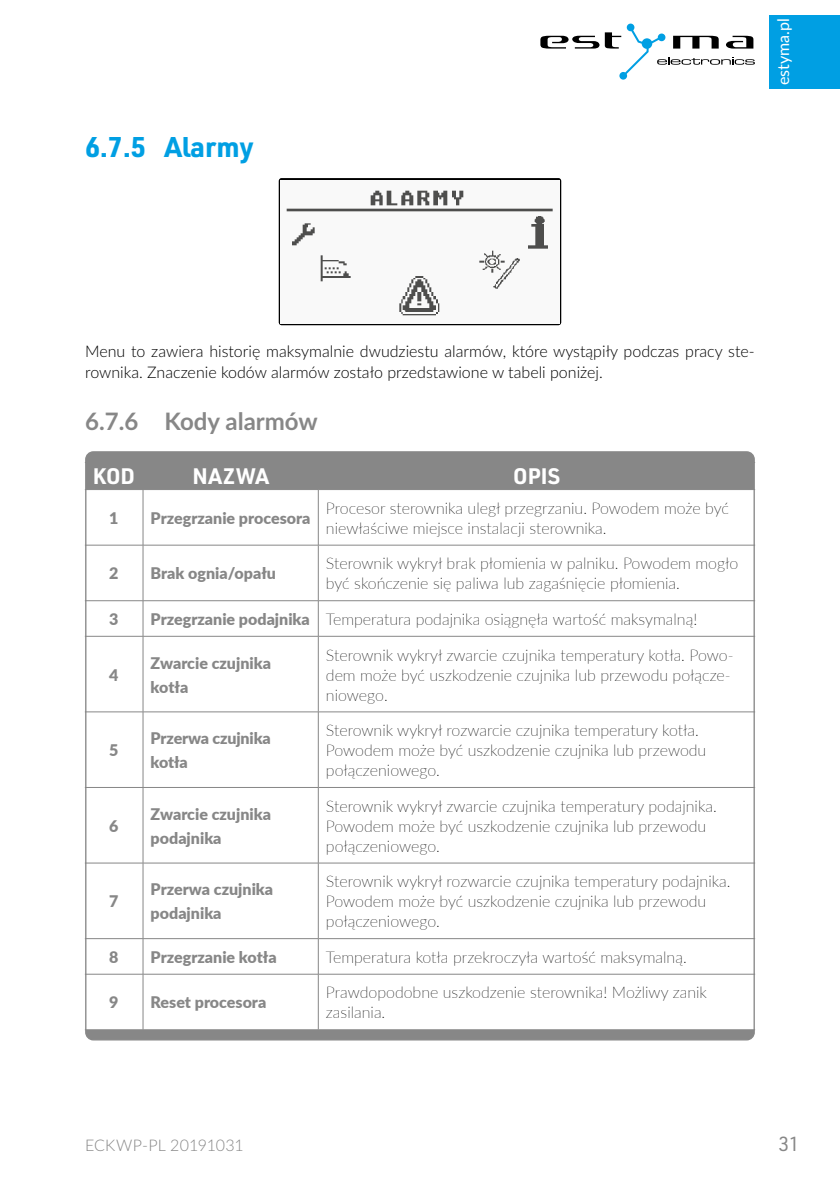
<style>
.page{position:relative;width:840px;height:1191px;background:#fff}
.page>*{position:absolute;margin:0;border:0;box-sizing:border-box;transform-origin:0 0}
.t1{font:700 28px "URWDIN";letter-spacing:-.01em;color:#009fe3}
.t2{font:700 24px "Lato";color:#878787}
.Tabela_tytul{font:700 22px "URWDIN";color:#fff}
.t3{font:20px "URWDIN";color:#878787}
.Tabela_-_tekst{font:100 16px/20px "Lato";color:#000}
.Tabela_-_lewy{font:900 16px/24px "Lato";color:#878787}
.t4{font:300 16px/21px "Lato";color:#000}
.t5{font:300 16px "Lato";letter-spacing:.005em;color:#878787}
.Dane_lewy{font:900 16px "Lato";color:#878787}
.t6{font:16px "Lato";color:#fff}
</style>
<div class="page">
<svg style="left:540px;top:24px;width:214px;height:56px"></svg>
<div style="left:768px;top:15px;width:71px;height:73px;background:#009fe3"></div>
<img style="left:278px;top:178px;width:283px;height:147px">
<div style="left:86px;top:452px;width:667px;height:587px;background:#878787;border-radius:8px"></div>
<div style="left:87px;top:490px;width:665px;height:539px;background:#fff"></div>
<hr style="left:85px;top:545px;width:58px;height:1px;background:#878787">
<hr style="left:143px;top:545px;width:175px;height:1px;background:#878787">
<hr style="left:318px;top:545px;width:436px;height:1px;background:#878787">
<hr style="left:85px;top:600px;width:58px;height:1px;background:#878787">
<hr style="left:143px;top:600px;width:175px;height:1px;background:#878787">
<hr style="left:318px;top:600px;width:436px;height:1px;background:#878787">
<hr style="left:85px;top:636px;width:58px;height:1px;background:#878787">
<hr style="left:143px;top:636px;width:175px;height:1px;background:#878787">
<hr style="left:318px;top:636px;width:436px;height:1px;background:#878787">
<hr style="left:85px;top:711px;width:58px;height:1px;background:#878787">
<hr style="left:143px;top:711px;width:175px;height:1px;background:#878787">
<hr style="left:318px;top:711px;width:436px;height:1px;background:#878787">
<hr style="left:85px;top:787px;width:58px;height:1px;background:#878787">
<hr style="left:143px;top:787px;width:175px;height:1px;background:#878787">
<hr style="left:318px;top:787px;width:436px;height:1px;background:#878787">
<hr style="left:85px;top:862px;width:58px;height:1px;background:#878787">
<hr style="left:143px;top:862px;width:175px;height:1px;background:#878787">
<hr style="left:318px;top:862px;width:436px;height:1px;background:#878787">
<hr style="left:85px;top:938px;width:58px;height:1px;background:#878787">
<hr style="left:143px;top:938px;width:175px;height:1px;background:#878787">
<hr style="left:85px;top:974px;width:58px;height:1px;background:#878787">
<hr style="left:143px;top:974px;width:175px;height:1px;background:#878787">
<hr style="left:143px;top:490px;width:1px;height:55px;background:#878787">
<hr style="left:318px;top:490px;width:1px;height:55px;background:#878787">
<hr style="left:143px;top:545px;width:1px;height:55px;background:#878787">
<hr style="left:318px;top:545px;width:1px;height:55px;background:#878787">
<hr style="left:143px;top:601px;width:1px;height:35px;background:#878787">
<hr style="left:318px;top:601px;width:1px;height:35px;background:#878787">
<hr style="left:143px;top:636px;width:1px;height:75px;background:#878787">
<hr style="left:318px;top:636px;width:1px;height:75px;background:#878787">
<hr style="left:143px;top:712px;width:1px;height:75px;background:#878787">
<hr style="left:318px;top:712px;width:1px;height:75px;background:#878787">
<hr style="left:143px;top:787px;width:1px;height:76px;background:#878787">
<hr style="left:318px;top:787px;width:1px;height:76px;background:#878787">
<hr style="left:143px;top:863px;width:1px;height:75px;background:#878787">
<hr style="left:318px;top:863px;width:1px;height:75px;background:#878787">
<hr style="left:143px;top:938px;width:1px;height:36px;background:#878787">
<hr style="left:318px;top:938px;width:1px;height:36px;background:#878787">
<hr style="left:143px;top:974px;width:1px;height:55px;background:#878787">
<hr style="left:318px;top:974px;width:1px;height:55px;background:#878787">
<hr style="left:318px;top:938px;width:436px;height:1px;background:#878787">
<hr style="left:318px;top:974px;width:436px;height:1px;background:#878787">
<p class="t1" style="left:85px;top:128px;width:170px">6.7.5 Alarmy</p>
<p class="t6" style="left:771px;top:85px;width:68px;rotate:-90deg">estyma.pl</p>
<p class="t4" style="left:85px;top:340px;width:670px">Menu to zawiera historię maksymalnie dwudziestu alarmów, które wystąpiły podczas pracy ste&shy;rownika. Znaczenie kodów alarmów zostało przedstawione w tabeli poniżej.</p>
<p class="t2" style="left:85px;top:404px;width:234px">6.7.6 Kody alarmów</p>
<p class="Tabela_tytul" style="left:93px;top:461px;width:44px">KOD</p>
<p class="Tabela_tytul" style="left:192px;top:461px;width:78px">NAZWA</p>
<p class="Tabela_tytul" style="left:513px;top:461px;width:48px">OPIS</p>
<p class="Dane_lewy" style="left:109px;top:506px;width:11px">1</p>
<p class="Tabela_-_lewy" style="left:150px;top:505px;width:161px">Przegrzanie procesora</p>
<p class="Tabela_-_tekst" style="left:326px;top:497px;width:404px">Procesor sterownika uległ przegrzaniu. Powodem może być niewłaściwe miejsce instalacji sterownika.</p>
<p class="Dane_lewy" style="left:109px;top:561px;width:11px">2</p>
<p class="Tabela_-_lewy" style="left:150px;top:561px;width:127px">Brak ognia/opału</p>
<p class="Tabela_-_tekst" style="left:326px;top:553px;width:413px">Sterownik wykrył brak płomienia w palniku. Powodem mogło być skończenie się paliwa lub zagaśnięcie płomienia.</p>
<p class="Dane_lewy" style="left:109px;top:607px;width:11px">3</p>
<p class="Tabela_-_lewy" style="left:150px;top:606px;width:161px">Przegrzanie podajnika</p>
<p class="Tabela_-_tekst" style="left:326px;top:608px;width:372px">Temperatura podajnika osiągnęła wartość maksymalną!</p>
<p class="Dane_lewy" style="left:109px;top:662px;width:11px">4</p>
<p class="Dane_lewy" style="left:109px;top:738px;width:11px">5</p>
<p class="Dane_lewy" style="left:109px;top:814px;width:11px">6</p>
<p class="Dane_lewy" style="left:109px;top:889px;width:11px">7</p>
<p class="Tabela_-_lewy" style="left:150px;top:650px;width:122px">Zwarcie czujnika kotła</p>
<p class="Tabela_-_tekst" style="left:326px;top:644px;width:409px">Sterownik wykrył zwarcie czujnika temperatury kotła. Powo&shy;dem może być uszkodzenie czujnika lub przewodu połącze&shy;niowego.</p>
<p class="Tabela_-_lewy" style="left:150px;top:725px;width:121px">Przerwa czujnika kotła</p>
<p class="Tabela_-_tekst" style="left:326px;top:720px;width:382px">Sterownik wykrył rozwarcie czujnika temperatury kotła.<br>Powodem może być uszkodzenie czujnika lub przewodu połączeniowego.</p>
<p class="Tabela_-_lewy" style="left:150px;top:801px;width:122px">Zwarcie czujnika podajnika</p>
<p class="Tabela_-_tekst" style="left:326px;top:795px;width:392px">Sterownik wykrył zwarcie czujnika temperatury podajnika.<br>Powodem może być uszkodzenie czujnika lub przewodu połączeniowego.</p>
<p class="Tabela_-_lewy" style="left:150px;top:876px;width:124px">Przerwa czujnika podajnika</p>
<p class="Tabela_-_tekst" style="left:326px;top:871px;width:406px">Sterownik wykrył rozwarcie czujnika temperatury podajnika.<br>Powodem może być uszkodzenie czujnika lub przewodu połączeniowego.</p>
<p class="Dane_lewy" style="left:109px;top:945px;width:11px">8</p>
<p class="Tabela_-_lewy" style="left:150px;top:944px;width:127px">Przegrzanie kotła</p>
<p class="Tabela_-_tekst" style="left:326px;top:946px;width:362px">Temperatura kotła przekroczyła wartość maksymalną.</p>
<p class="Dane_lewy" style="left:109px;top:990px;width:11px">9</p>
<p class="Tabela_-_lewy" style="left:150px;top:990px;width:117px">Reset procesora</p>
<p class="Tabela_-_tekst" style="left:326px;top:982px;width:382px">Prawdopodobne uszkodzenie sterownika! Możliwy zanik zasilania.</p>
<p class="t5" style="left:85px;top:1133px;width:160px">ECKWP-PL 20191031</p>
<p class="t3" style="left:777px;top:1131px;width:23px">31</p>
</div>
